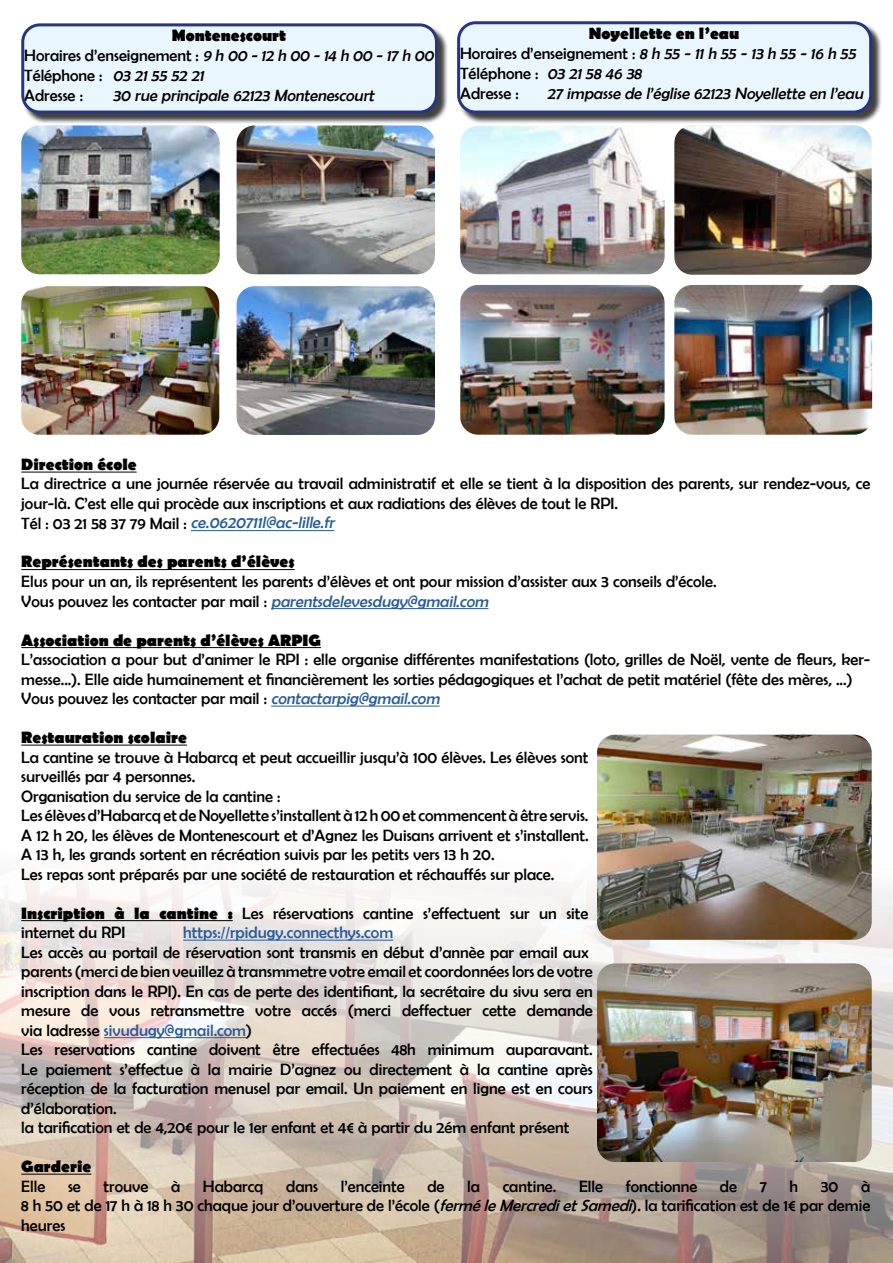
<style>
.page{position:relative;width:893px;height:1263px;background:#fff}
.page>*{position:absolute;margin:0;border:0;box-sizing:border-box;transform-origin:0 0}
.t1{font:16.5px/19.5px "Berlin Sans FB";color:#000}
.t2{font:700 16.5px "Berlin Sans FB";color:#000}
.t3{font:italic 16.5px "Berlin Sans FB";color:#000}
.t4{font:16.5px "Berlin Sans FB";color:#275b9b}
.s1{font-weight:700}
.s2{font-style:italic}
.s3{font-style:italic;color:#275b9b}
.s4{color:#275b9b}
</style>
<div class="page">
<img style="left:0;top:125px;width:893px;height:1138px">
<div style="left:23px;top:25px;width:426px;height:99px;background:#000;opacity:.75"></div>
<div style="left:23px;top:25px;width:413px;height:87px;background:#eaf6fe;border-radius:17px"></div>
<div style="left:21px;top:23px;width:417px;height:91px;border:3px solid #283583;border-radius:17px"></div>
<div style="left:458px;top:23px;width:425px;height:101px;background:#000;opacity:.75"></div>
<div style="left:459px;top:23px;width:412px;height:89px;background:#eaf6fe;border-radius:17px"></div>
<div style="left:457px;top:21px;width:415px;height:93px;border:3px solid #283583;border-radius:17px"></div>
<hr style="left:21px;top:472px;width:116px;height:1px;background:#000">
<hr style="left:191px;top:530px;width:143px;height:1px;background:#275b9b">
<hr style="left:21px;top:569px;width:274px;height:1px;background:#000">
<hr style="left:271px;top:608px;width:217px;height:1px;background:#275b9b">
<hr style="left:21px;top:647px;width:300px;height:1px;background:#000">
<hr style="left:271px;top:706px;width:169px;height:1px;background:#275b9b">
<hr style="left:21px;top:745px;width:166px;height:1px;background:#000">
<hr style="left:21px;top:920px;width:212px;height:1px;background:#000">
<hr style="left:183px;top:940px;width:210px;height:1px;background:#275b9b">
<hr style="left:104px;top:1037px;width:142px;height:1px;background:#275b9b">
<hr style="left:21px;top:1174px;width:70px;height:1px;background:#000">
<img style="left:597px;top:735px;width:275px;height:205px">
<img style="left:597px;top:963px;width:275px;height:199px">
<img style="left:21px;top:286px;width:198px;height:149px">
<img style="left:237px;top:125px;width:198px;height:149px">
<img style="left:21px;top:125px;width:199px;height:149px">
<img style="left:460px;top:285px;width:205px;height:150px">
<img style="left:674px;top:285px;width:198px;height:150px">
<img style="left:237px;top:286px;width:198px;height:149px">
<img style="left:460px;top:126px;width:205px;height:148px">
<img style="left:674px;top:125px;width:198px;height:150px">
<p class="t1" style="left:24px;top:26px;width:414px;text-indent:148px"><span class="s1">Montenescourt<br></span>Horaires d’enseignement : <span class="s2">9 h 00 - 12 h 00 - 14 h 00 - 17 h 00<br></span>Téléphone : <span class="s2">03 2155 52 21<br></span>Adresse :</p>
<p class="t3" style="left:113px;top:86px;width:266px">30 rue principale 62123 Montenescourt</p>
<p class="t1" style="left:460px;top:24px;width:400px;text-indent:129px"><span class="s1">Noyellette en l’eau<br></span>Horaires d’enseignement : <span class="s2">8 h 55 - 11h 55 - 13 h 55 - 16 h 55<br></span>Téléphone : <span class="s2">03 2158 46 38<br></span>Adresse :</p>
<p class="t3" style="left:547px;top:84px;width:321px">27 impasse de l’église 62123 Noyellette en l’eau</p>
<p class="t2" style="left:21px;top:455px;width:117px">Direction école</p>
<p class="t1" style="left:21px;top:474px;width:851px">La directrice a une journée réservée au travail administratif et elle se tient à la disposition des parents, sur rendez-vous, ce jour-là. C’est elle qui procède aux inscriptions et aux radiations des élèves de tout le RPI.<br>T é l : 0 3 2 1 5 8 3 7 7 9 M a i l : <span class="s3">ce.0620711l@ac-lille.fr</span></p>
<p class="t2" style="left:21px;top:552px;width:275px">Représentants des parents d’élèves</p>
<p class="t1" style="left:21px;top:571px;width:697px">Elus pour un an, ils représentent les parents d’élèves et ont pour mission d’assister aux 3 conseils d’école.<br>V o u s p o u v e z l e s c o n t a ct e r p a r m a i l : <span class="s3">parentsdelevesdugy@gmail.com</span></p>
<p class="t2" style="left:21px;top:630px;width:301px">Association de parents d’élèves ARPIG</p>
<p class="t1" style="left:21px;top:649px;width:850px">L’association a pour but d’animer le RPI : elle organise différentes manifestations (loto, grilles de Noël, vente de fleurs, ker&shy;messe...). Elle aide humainement et financièrement les sorties pédagogiques et l’achat de petit matériel (fête des mères, ...)<br>Vous pouvez les contacter par mail : <span class="s3">contactarpig@gmail.com</span></p>
<p class="t2" style="left:21px;top:728px;width:167px">Restauration scolaire</p>
<p class="t1" style="left:21px;top:747px;width:569px">La cantine se trouve à Habarcq et peut accueillir jusqu’à 100 élèves. Les élèves sont surveillés par 4 personnes.<br>Organisation du service de la cantine :<br>Les élèves d’Habarcq et de Noyellette s’installent à 12 h 00 et commencent à être servis.<br>A 12 h 20, les élèves de Montenescourt et d’Agnez les Duisans arrivent et s’installent.<br>A 13 h, les grands sortent en récréation suivis par les petits vers 13 h 20.<br>Les repas sont préparés par une société de restauration et réchauffés sur place.</p>
<p class="t1" style="left:21px;top:903px;width:569px"><span class="s1">Inscription à la cantine :</span> Les réservations cantine s’effectuent sur un site internet du RPI</p>
<p class="t4" style="left:183px;top:923px;width:211px">https://rpidugy.connecthys.com</p>
<p class="t1" style="left:21px;top:942px;width:573px">Les accès au portail de réservation sont transmis en début d’annèe par email aux parents (merci de bien veuillez à transmmetre votre email et coordonnées lors de votre inscription dans le RPI). En cas de perte des identifiant, la secrétaire du sivu sera en mesure de vous retransmettre votre accés (merci deffectuer cette demande via ladresse <span class="s4">sivudugy@gmail.com</span>)<br>Les reservations cantine doivent être effectuées 48h minimum auparavant.<br>Le paiement s’effectue à la mairie D’agnez ou directement à la cantine après réception de la facturation menusel par email. Un paiement en ligne est en cours d’élaboration.<br>la tarification et de 4,20€ pour le 1er enfant et 4€ à partir du 2ém enfant présent</p>
<p class="t2" style="left:21px;top:1157px;width:72px">Garderie</p>
<p class="t1" style="left:21px;top:1176px;width:26px">Elle</p>
<p class="t1" style="left:68px;top:1176px;width:14px">se</p>
<p class="t1" style="left:104px;top:1176px;width:46px">trouve</p>
<p class="t1" style="left:171px;top:1176px;width:11px">à</p>
<p class="t1" style="left:203px;top:1176px;width:62px">Habarcq</p>
<p class="t1" style="left:286px;top:1176px;width:33px">dans</p>
<p class="t1" style="left:341px;top:1176px;width:66px">l’enceinte</p>
<p class="t1" style="left:427px;top:1176px;width:19px">de</p>
<p class="t1" style="left:467px;top:1176px;width:14px">la</p>
<p class="t1" style="left:503px;top:1176px;width:55px">cantine.</p>
<p class="t1" style="left:579px;top:1176px;width:26px">Elle</p>
<p class="t1" style="left:626px;top:1176px;width:73px">fonctionne</p>
<p class="t1" style="left:720px;top:1176px;width:19px">de</p>
<p class="t1" style="left:760px;top:1176px;width:9px">7</p>
<p class="t1" style="left:790px;top:1176px;width:10px">h</p>
<p class="t1" style="left:821px;top:1176px;width:19px">30</p>
<p class="t1" style="left:21px;top:1176px;width:851px;text-align:justify;text-indent:840px">à 8 h 50 et de 17 h à 18 h 30 chaque jour d’ouverture de l’école (<span class="s2">ferméleMercredietSamedi</span>). la tarification est de 1€ par demie heures</p>
</div>
